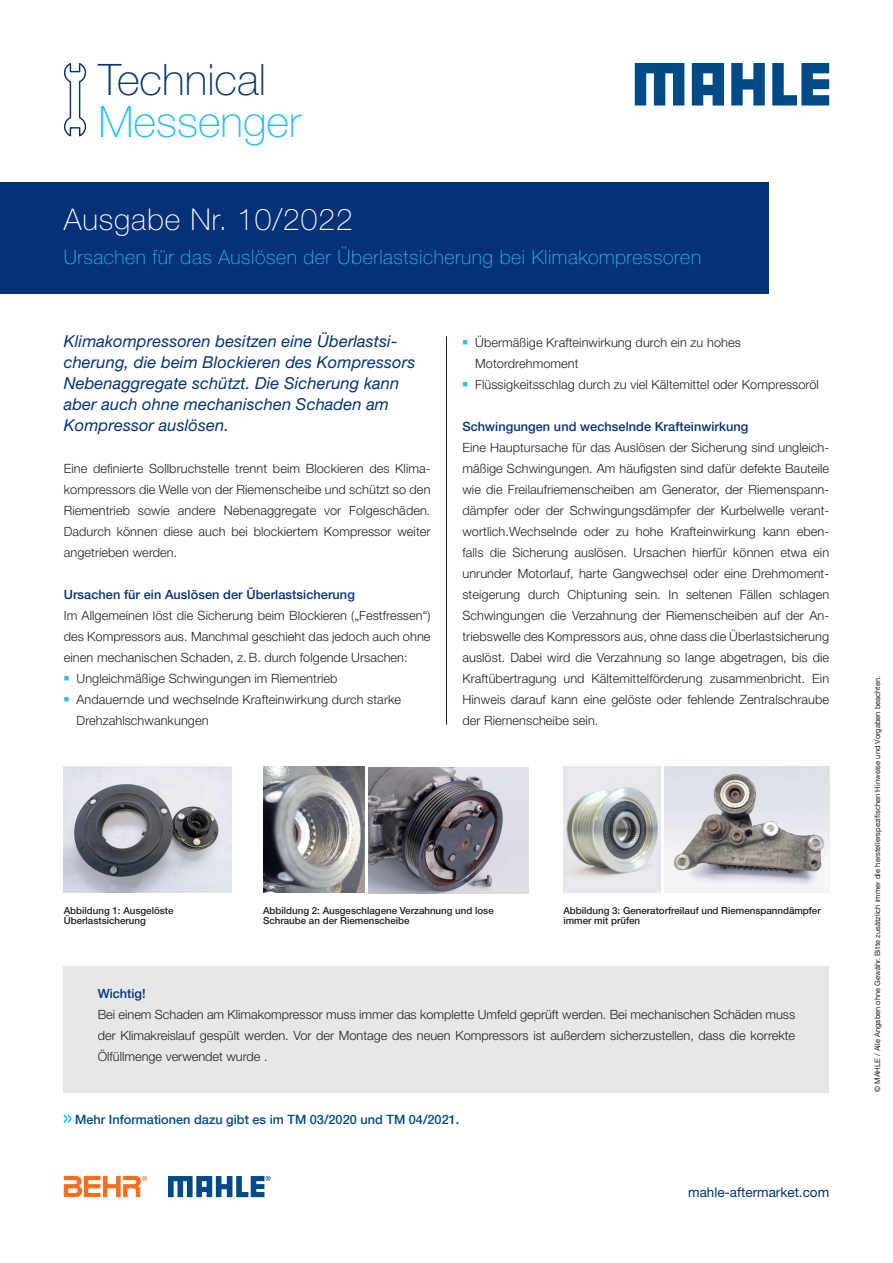
<style>
.page{position:relative;width:893px;height:1263px;background:#fff}
.page>*{position:absolute;margin:0;border:0;box-sizing:border-box;transform-origin:0 0}
.t1{font:100 43.5px "Helvetica Neue LT Pro";color:#053276}
.t2{font:100 43.5px "Helvetica Neue LT Pro";color:#26bff0}
.t3{font:100 30px "Helvetica Neue LT Pro";letter-spacing:.03em;color:#fff}
.t4{font:100 19.5px "Helvetica Neue LT Pro";letter-spacing:.03em;color:#26bff0}
.t5{font:italic 16.5px/21px "Helvetica Neue LT Pro";letter-spacing:.005em;color:#053276}
.t6{font:13.5px "Helvetica Neue LT Pro";color:#053276}
.t7{font:300 12.75px/21px "Helvetica Neue LT Pro";letter-spacing:.005em;color:#231f20;text-align:justify}
.t8{font:500 12.75px "Helvetica Neue LT Pro";letter-spacing:.005em;color:#053276}
.t9{font:500 12.75px "Helvetica Neue LT Com";color:#004b87}
.t10{font:500 9.75px/10.5px "Helvetica Neue LT Pro";color:#231f20}
.t11{font:7.5px "Helvetica Neue LT Com";letter-spacing:.005em;color:#231f20}
.s1{color:#26bff0}
</style>
<div class="page">
<svg style="left:64px;top:63px;width:23px;height:74px"></svg>
<hr style="left:446px;top:336px;width:1px;height:389px;background:#231f20">
<div style="left:0;top:183px;width:768px;height:111px;background:#053276"></div>
<div style="left:64px;top:966px;width:765px;height:126px;background:#e6e7e9"></div>
<img style="left:64px;top:767px;width:167px;height:126px">
<img style="left:263px;top:766px;width:101px;height:127px">
<img style="left:563px;top:766px;width:97px;height:127px">
<img style="left:368px;top:767px;width:161px;height:126px">
<img style="left:664px;top:766px;width:165px;height:124px">
<svg style="left:168px;top:1176px;width:103px;height:21px"></svg>
<svg style="left:64px;top:1175px;width:83px;height:22px"></svg>
<svg style="left:64px;top:1114px;width:8px;height:10px"></svg>
<svg style="left:635px;top:63px;width:49px;height:43px"></svg>
<svg style="left:731px;top:63px;width:34px;height:43px"></svg>
<svg style="left:772px;top:63px;width:57px;height:43px"></svg>
<svg style="left:692px;top:63px;width:32px;height:43px"></svg>
<h1 class="t1" style="left:98px;top:53px;width:169px">Technical</h1>
<h1 class="t2" style="left:98px;top:95px;width:204px">Messenger</h1>
<h2 class="t3" style="left:64px;top:201px;width:290px">Ausgabe Nr. 10/2022</h2>
<h3 class="t4" style="left:64px;top:245px;width:639px">Ursachen für das Auslösen der Überlastsicherung bei Klimakompressoren</h3>
<p class="t5" style="left:64px;top:330px;width:353px">Klimakompressoren besitzen eine Überlastsi&shy;cherung, die beim Blockieren des Kompressors Nebenaggregate schützt. Die Sicherung kann aber auch ohne mechanischen Schaden am Kompressor auslösen.</p>
<p class="t7" style="left:64px;top:457px;width:368px">Eine definierte Sollbruchstelle trennt beim Blockieren des Klima&shy;kompressors die Welle von der Riemenscheibe und schützt so den Riementrieb sowie andere Nebenaggregate vor Folgeschäden.<br>Dadurch können diese auch bei blockiertem Kompressor weiter angetrieben werden.</p>
<p class="t8" style="left:64px;top:586px;width:293px">Ursachen für ein Auslösen der Überlastsicherung</p>
<p class="t7" style="left:64px;top:604px;width:368px">Im Allgemeinen löst die Sicherung beim Blockieren („Festfressen“) des Kompressors aus. Manchmal geschieht das jedoch auch ohne einen mechanischen Schaden, z. B. durch folgende Ursachen:</p>
<p class="t7" style="left:64px;top:667px;width:275px"><span class="s1">■</span> Ungleichmäßige Schwingungen im Riementrieb</p>
<p class="t7" style="left:77px;top:688px;width:326px;text-indent:-13px"><span class="s1">■</span> Andauernde und wechselnde Krafteinwirkung durch starke<br>Drehzahlschwankungen</p>
<p class="t7" style="left:475px;top:331px;width:267px;text-indent:-13px"><span class="s1">■</span> Übermäßige Krafteinwirkung durch ein zu hohes<br>Motordrehmoment</p>
<p class="t7" style="left:462px;top:373px;width:358px"><span class="s1">■</span> Flüssigkeitsschlag durch zu viel Kältemittel oder Kompressoröl</p>
<p class="t8" style="left:462px;top:418px;width:287px">Schwingungen und wechselnde Krafteinwirkung</p>
<p class="t7" style="left:462px;top:436px;width:368px">Eine Hauptursache für das Auslösen der Sicherung sind ungleich&shy;mäßige Schwingungen. Am häufigsten sind dafür defekte Bauteile wie die Freilaufriemenscheiben am Generator, der Riemenspann&shy;dämpfer oder der Schwingungsdämpfer der Kurbelwelle verant&shy;wortlich.Wechselnde oder zu hohe Krafteinwirkung kann eben&shy;falls die Sicherung auslösen. Ursachen hierfür können etwa ein unrunder Motorlauf, harte Gangwechsel oder eine Drehmoment&shy;steigerung durch Chiptuning sein. In seltenen Fällen schlagen Schwingungen die Verzahnung der Riemenscheiben auf der An&shy;triebswelle des Kompressors aus, ohne dass die Überlastsicherung auslöst. Dabei wird die Verzahnung so lange abgetragen, bis die Kraftübertragung und Kältemittelförderung zusammenbricht. Ein Hinweis darauf kann eine gelöste oder fehlende Zentralschraube der Riemenscheibe sein.</p>
<p class="t10" style="left:64px;top:905px;width:111px">Abbildung 1: Ausgelöste<br>Überlastsicherung</p>
<p class="t10" style="left:263px;top:905px;width:232px">Abbildung 2: Ausgeschlagene Verzahnung und lose<br>Schraube an der Riemenscheibe</p>
<p class="t10" style="left:563px;top:905px;width:259px">Abbildung 3: Generatorfreilauf und Riemenspanndämpfer immer mit prüfen</p>
<p class="t8" style="left:98px;top:985px;width:49px">Wichtig!</p>
<p class="t7" style="left:98px;top:1003px;width:699px">Bei einem Schaden am Klimakompressor muss immer das komplette Umfeld geprüft werden. Bei mechanischen Schäden muss der Klimakreislauf gespült werden. Vor der Montage des neuen Kompressors ist außerdem sicherzustellen, dass die korrekte Ölfüllmenge verwendet wurde .</p>
<p class="t9" style="left:75px;top:1111px;width:386px">Mehr Informationen dazu gibt es im TM 03/2020 und TM 04/2021.</p>
<p class="t6" style="left:688px;top:1184px;width:143px">mahle-aftermarket.com</p>
<p class="t11" style="left:873px;top:1092px;width:418px;rotate:-90deg">© MAHLE / Alle Angaben ohne Gewähr. Bitte zusätzlich immer die herstellerspezifischen Hinweise und Vorgaben beachten.</p>
</div>
